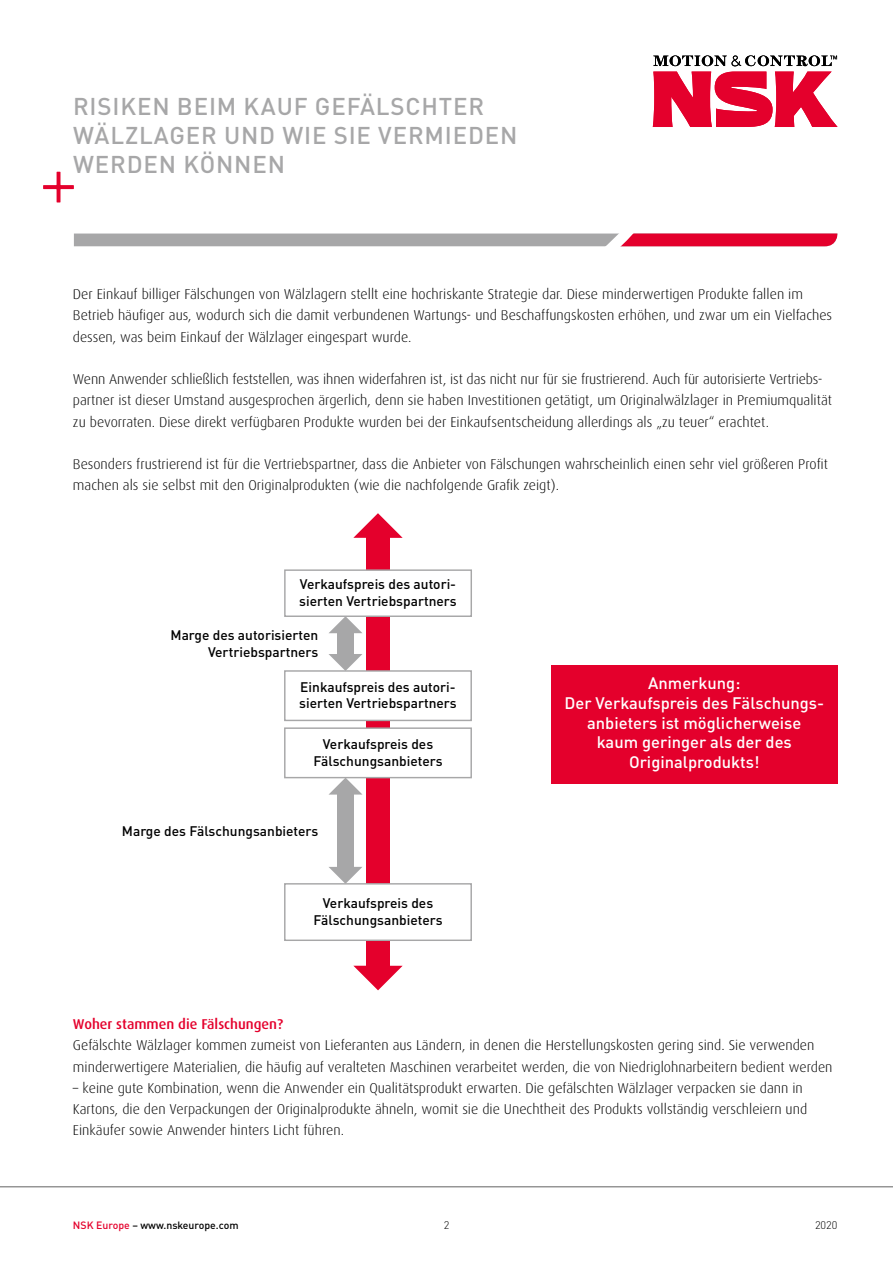
<style>
.page{position:relative;width:893px;height:1263px;background:#fff}
.page>*{position:absolute;margin:0;border:0;box-sizing:border-box;transform-origin:0 0}
.t1{font:500 24px/28.8px "DIN Pro";letter-spacing:.035em;color:#a7a7a8}
.t2{font:500 16.5px/19.8px "DIN Pro";color:#fff;text-align:center}
.t3{font:300 14.25px/21.3px "Dax Pro";color:#000}
.t4{font:500 14.25px "Dax Pro";color:#e4002c}
.t5{font:500 13.8px/16.5px "DIN Pro";color:#000}
.t6{font:300 10.95px "DIN Pro";color:#000}
.t7{font:500 10.5px "DIN Pro";color:#000}
.s1{color:#e4002c}
</style>
<div class="page">
<hr style="left:0;top:1186px;width:893px;height:1px;background:#636362">
<svg style="left:353px;top:513px;width:50px;height:25px"></svg>
<svg style="left:353px;top:966px;width:50px;height:24px"></svg>
<div style="left:366px;top:532px;width:24px;height:439px;background:#e4002c"></div>
<svg style="left:329px;top:617px;width:33px;height:16px"></svg>
<svg style="left:329px;top:654px;width:33px;height:16px"></svg>
<div style="left:337px;top:629px;width:17px;height:30px;background:#a7a7a8"></div>
<svg style="left:329px;top:778px;width:33px;height:17px"></svg>
<svg style="left:329px;top:867px;width:33px;height:16px"></svg>
<div style="left:337px;top:790px;width:17px;height:80px;background:#a7a7a8"></div>
<div style="left:284px;top:569px;width:188px;height:48px;background:#fff;border:1px solid #a7a7a8"></div>
<div style="left:284px;top:670px;width:188px;height:51px;background:#fff;border:1px solid #a7a7a8"></div>
<div style="left:284px;top:727px;width:188px;height:51px;background:#fff;border:1px solid #a7a7a8"></div>
<div style="left:284px;top:883px;width:188px;height:58px;background:#fff;border:1px solid #a7a7a8"></div>
<svg style="left:43px;top:55px;width:794px;height:192px"></svg>
<div style="left:551px;top:665px;width:286px;height:118px;background:#e4002c"></div>
<h1 class="t1" style="left:73px;top:90px;width:446px">RISIKEN BEIM KAUF GEFÄLSCHTER<br>WÄLZLAGER UND WIE SIE VERMIEDEN<br>WERDEN KÖNNEN</h1>
<p class="t3" style="left:73px;top:283px;width:761px">Der Einkauf billiger Fälschungen von Wälzlagern stellt eine hochriskante Strategie dar. Diese minderwertigen Produkte fallen im<br>Betrieb häufiger aus, wodurch sich die damit verbundenen Wartungs- und Beschaffungskosten erhöhen, und zwar um ein Vielfaches dessen, was beim Einkauf der Wälzlager eingespart wurde.</p>
<p class="t3" style="left:73px;top:368px;width:760px">Wenn Anwender schließlich feststellen, was ihnen widerfahren ist, ist das nicht nur für sie frustrierend. Auch für autorisierte Vertriebs&shy;partner ist dieser Umstand ausgesprochen ärgerlich, denn sie haben Investitionen getätigt, um Originalwälzlager in Premiumqualität zu bevorraten. Diese direkt verfügbaren Produkte wurden bei der Einkaufsentscheidung allerdings als „zu teuer“ erachtet.</p>
<p class="t3" style="left:73px;top:453px;width:756px">Besonders frustrierend ist für die Vertriebspartner, dass die Anbieter von Fälschungen wahrscheinlich einen sehr viel größeren Profit machen als sie selbst mit den Originalprodukten (wie die nachfolgende Grafik zeigt).</p>
<p class="t5" style="left:299px;top:574px;width:159px">Verkaufspreis des autori&shy;sierten Vertriebspartners</p>
<p class="t5" style="left:171px;top:626px;width:149px;text-align:right">Marge des autorisierten<br>Vertriebspartners</p>
<p class="t5" style="left:299px;top:677px;width:159px">Einkaufspreis des autori&shy;sierten Vertriebspartners</p>
<p class="t5" style="left:313px;top:735px;width:131px;text-align:center">Verkaufspreis des<br>Fälschungsanbieters</p>
<p class="t5" style="left:122px;top:821px;width:198px">Marge des Fälschungsanbieters</p>
<p class="t5" style="left:313px;top:893px;width:131px;text-align:center">Verkaufspreis des<br>Fälschungsanbieters</p>
<p class="t2" style="left:564px;top:671px;width:261px">Anmerkung:<br>Der Verkaufspreis des Fälschungs&shy;anbieters ist möglicherweise kaum geringer als der des<br>Originalprodukts!</p>
<p class="t4" style="left:73px;top:1015px;width:212px">Woher stammen die Fälschungen?</p>
<p class="t3" style="left:73px;top:1034px;width:761px">Gefälschte Wälzlager kommen zumeist von Lieferanten aus Ländern, in denen die Herstellungskosten gering sind. Sie verwenden minderwertigere Materialien, die häufig auf veralteten Maschinen verarbeitet werden, die von Niedriglohnarbeitern bedient werden</p>
<p class="t3" style="left:73px;top:1077px;width:736px">– keine gute Kombination, wenn die Anwender ein Qualitätsprodukt erwarten. Die gefälschten Wälzlager verpacken sie dann in<br>Kartons, die den Verpackungen der Originalprodukte ähneln, womit sie die Unechtheit des Produkts vollständig verschleiern und<br>Einkäufer sowie Anwender hinters Licht führen.</p>
<p class="t7" style="left:73px;top:1217px;width:167px"><span class="s1">NSK Europe</span> – www.nskeurope.com</p>
<p class="t6" style="left:444px;top:1216px;width:7px">2</p>
<p class="t6" style="left:815px;top:1216px;width:24px">2020</p>
</div>
